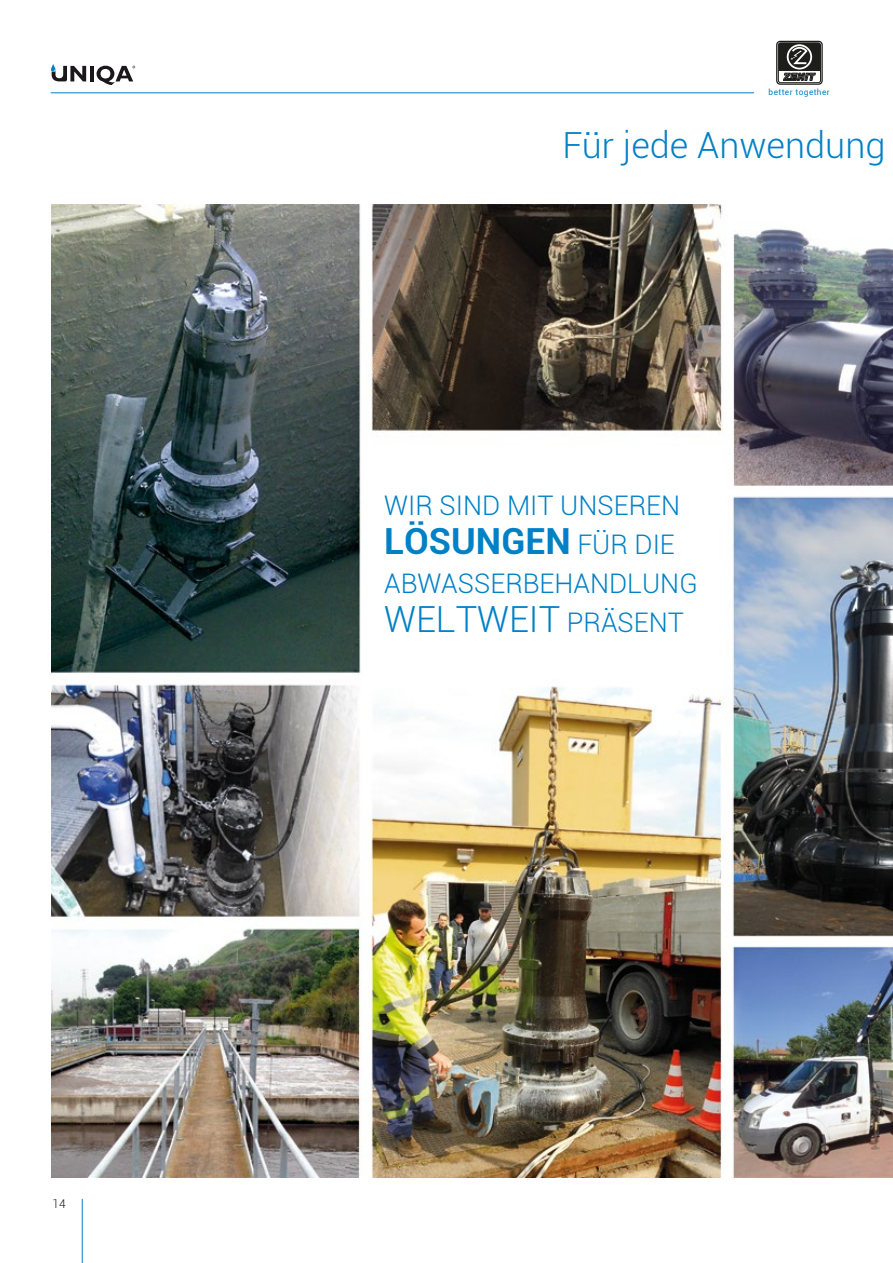
<style>
.page{position:relative;width:893px;height:1263px;background:#fff}
.page>*{position:absolute;margin:0;border:0;box-sizing:border-box;transform-origin:0 0}
.t1{font:300 36px "Roboto";color:#0081c6}
.t2{font:700 36px "Roboto";color:#0081c6}
.t3{font:300 27px "Roboto";color:#0081c6}
.t4{font:300 12px "Roboto";color:#1d1d1b}
.t5{font:8.25px "Roboto";letter-spacing:.05em;color:#0082c7}
.s1{font-weight:300;font-size:27px}
.s2{font-size:27px}
</style>
<div class="page">
<hr style="left:90px;top:66px;width:4px;height:15px;background:#1b181c">
<svg style="left:97px;top:66px;width:38px;height:19px"></svg>
<svg style="left:51px;top:64px;width:35px;height:17px"></svg>
<hr style="left:82px;top:1199px;width:1px;height:64px;background:#0081c6">
<hr style="left:51px;top:92px;width:703px;height:1px;background:#0081c6">
<div style="left:776px;top:41px;width:47px;height:44px;border:1px solid #1d1d1b;border-radius:3px"></div>
<div style="left:778px;top:43px;width:43px;height:40px;border:1px solid #1d1d1b;border-radius:2px"></div>
<svg style="left:778px;top:43px;width:42px;height:38px"></svg>
<img style="left:51px;top:204px;width:842px;height:974px">
<p class="t4" style="left:52px;top:1195px;width:15px">14</p>
<p class="t5" style="left:769px;top:86px;width:63px">better together</p>
<p class="t1" style="left:562px;top:120px;width:325px">Für jede Anwendung</p>
<p class="t3" style="left:384px;top:487px;width:298px">WIR SIND MIT UNSEREN</p>
<p class="t2" style="left:384px;top:516px;width:292px">LÖSUNGEN <span class="s1">FÜR DIE</span></p>
<p class="t3" style="left:384px;top:565px;width:315px">ABWASSERBEHANDLUNG</p>
<p class="t1" style="left:384px;top:594px;width:301px">WELTWEIT <span class="s2">PRÄSENT</span></p>
</div>
